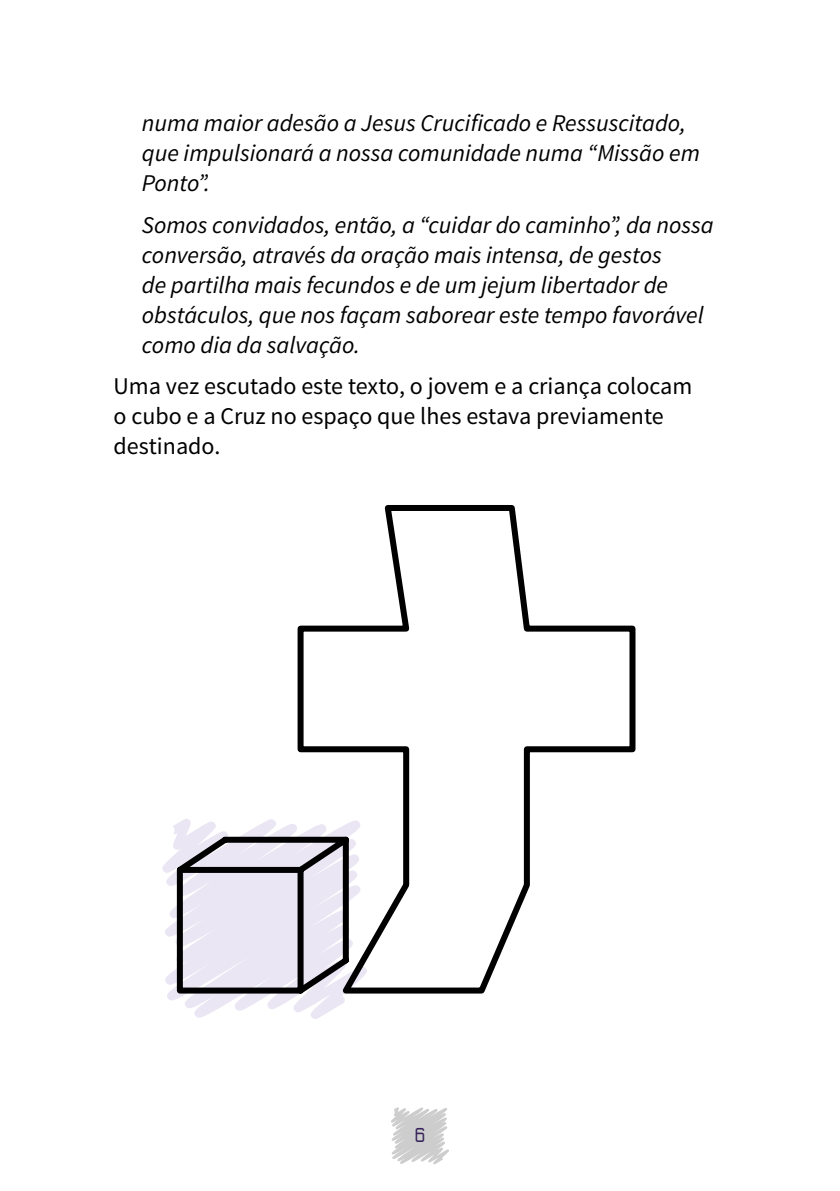
<style>
.page{position:relative;width:840px;height:1191px;background:#fff}
.page>*{position:absolute;margin:0;border:0;box-sizing:border-box;transform-origin:0 0}
.t1{font:italic 24px/30px "Source Sans Pro";color:#000}
.t2{font:24px/30px "Source Sans Pro";color:#000}
.t3{font:20px "Sogeh";color:#37245a}
</style>
<div class="page">
<svg style="left:391px;top:1107px;width:58px;height:57px"></svg>
<svg style="left:162px;top:858px;width:183px;height:161px"></svg>
<svg style="left:171px;top:505px;width:465px;height:494px"></svg>
<p class="t1" style="left:142px;top:108px;width:559px">numa maior adesão a Jesus Crucificado e Ressuscitado, que impulsionará a nossa comunidade numa “Missão em<br>Ponto”.</p>
<p class="t1" style="left:142px;top:210px;width:573px">Somos convidados, então, a “cuidar do caminho”, da nossa conversão, através da oração mais intensa, de gestos<br>de partilha mais fecundos e de um jejum libertador de obstáculos, que nos façam saborear este tempo favorável como dia da salvação.</p>
<p class="t2" style="left:113px;top:371px;width:580px">Uma vez escutado este texto, o jovem e a criança colocam o cubo e a Cruz no espaço que lhes estava previamente destinado.</p>
<p class="t3" style="left:414px;top:1123px;width:13px">6</p>
</div>
